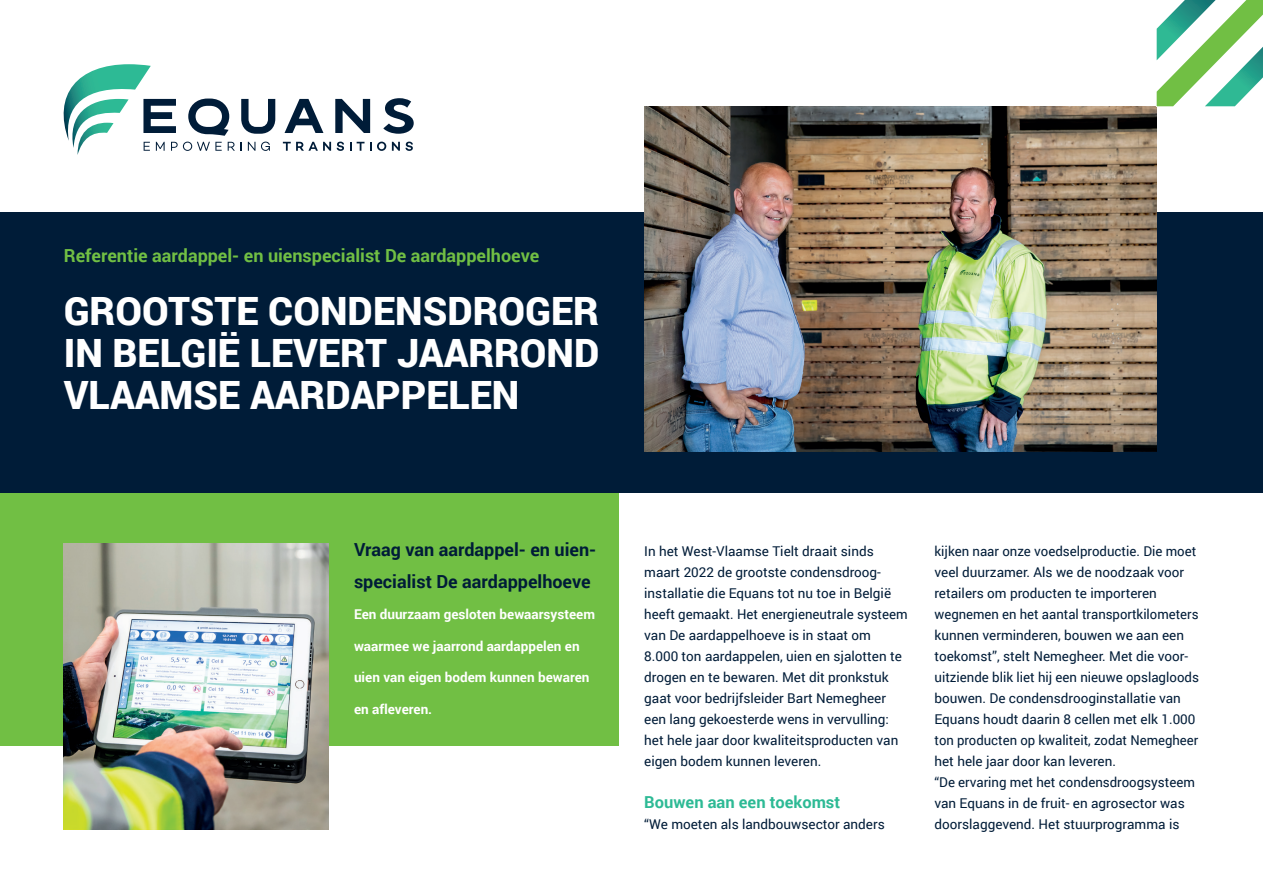
<style>
.page{position:relative;width:1263px;height:893px;background:#fff}
.page>*{position:absolute;margin:0;border:0;box-sizing:border-box;transform-origin:0 0}
.t1{font:900 39px/42px "Roboto";color:#fff;text-align:justify}
.t2{font:700 18px "Roboto";color:#71bf44}
.t3{font:700 18px/31.5px "Roboto";color:#001c38}
.t4{font:700 16.5px "Roboto";color:#2dba95}
.t5{font:13.5px/21px "Roboto";color:#001c38}
.t6{font:700 13.5px "Roboto";color:#fff}
</style>
<div class="page">
<div style="left:0;top:213px;width:1263px;height:280px;background:#001c38"></div>
<svg style="left:283px;top:142px;width:48px;height:9px"></svg>
<svg style="left:337px;top:142px;width:7px;height:9px"></svg>
<svg style="left:357px;top:142px;width:7px;height:9px"></svg>
<svg style="left:377px;top:142px;width:9px;height:9px"></svg>
<svg style="left:392px;top:142px;width:21px;height:9px"></svg>
<svg style="left:285px;top:99px;width:38px;height:34px"></svg>
<svg style="left:335px;top:99px;width:35px;height:34px"></svg>
<svg style="left:383px;top:98px;width:31px;height:36px"></svg>
<svg style="left:63px;top:64px;width:212px;height:91px"></svg>
<img style="left:644px;top:106px;width:513px;height:345px">
<svg style="left:1157px;top:0;width:106px;height:106px"></svg>
<div style="left:0;top:493px;width:619px;height:252px;background:#71bf44"></div>
<img style="left:64px;top:543px;width:264px;height:286px">
<p class="t2" style="left:64px;top:243px;width:477px">Referentie aardappel- en uienspecialist De aardappelhoeve</p>
<p class="t1" style="left:64px;top:289px;width:537px">GROOTSTE CONDENSDROGER IN BELGIË LEVERT JAARROND VLAAMSE AARDAPPELEN</p>
<p class="t3" style="left:354px;top:533px;width:244px">Vraag van aardappel- en uien&shy;specialist De aardappelhoeve</p>
<p class="t6" style="left:354px;top:605px;width:242px">Een duurzaam gesloten bewaarsysteem</p>
<p class="t6" style="left:354px;top:636px;width:227px">waarmee we jaarrond aardappelen en</p>
<p class="t6" style="left:354px;top:668px;width:237px">uien van eigen bodem kunnen bewaren</p>
<p class="t6" style="left:354px;top:699px;width:80px">en afleveren.</p>
<p class="t5" style="left:644px;top:540px;width:238px">In het West-Vlaamse Tielt draait sinds maart 2022 de grootste condensdroog-</p>
<p class="t5" style="left:644px;top:582px;width:265px">installatie die Equans tot nu toe in België heeft gemaakt. Het energieneutrale systeem</p>
<p class="t5" style="left:644px;top:624px;width:259px">van De aardappelhoeve is in staat om 8.000 ton aardappelen, uien en sjalotten te drogen en te bewaren. Met dit pronkstuk gaat voor bedrijfsleider Bart Nemegheer een lang gekoesterde wens in vervulling: het hele jaar door kwaliteitsproducten van eigen bodem kunnen leveren.</p>
<p class="t4" style="left:644px;top:791px;width:197px">Bouwen aan een toekomst</p>
<p class="t5" style="left:644px;top:813px;width:242px">“We moeten als landbouwsector anders</p>
<p class="t5" style="left:934px;top:540px;width:263px">kijken naar onze voedselproductie. Die moet veel duurzamer. Als we de noodzaak voor retailers om producten te importeren</p>
<p class="t5" style="left:934px;top:603px;width:266px">wegnemen en het aantal transportkilometers kunnen verminderen, bouwen we aan een toekomst”, stelt Nemegheer. Met die voor&shy;uitziende blik liet hij een nieuwe opslagloods</p>
<p class="t5" style="left:934px;top:687px;width:265px">bouwen. De condensdrooginstallatie van<br>Equans houdt daarin 8 cellen met elk 1.000 ton producten op kwaliteit, zodat Nemegheer</p>
<p class="t5" style="left:934px;top:750px;width:183px">het hele jaar door kan leveren.</p>
<p class="t5" style="left:934px;top:771px;width:262px">“De ervaring met het condensdroogsysteem</p>
<p class="t5" style="left:934px;top:792px;width:252px">van Equans in de fruit- en agrosector was doorslaggevend. Het stuurprogramma is</p>
</div>
